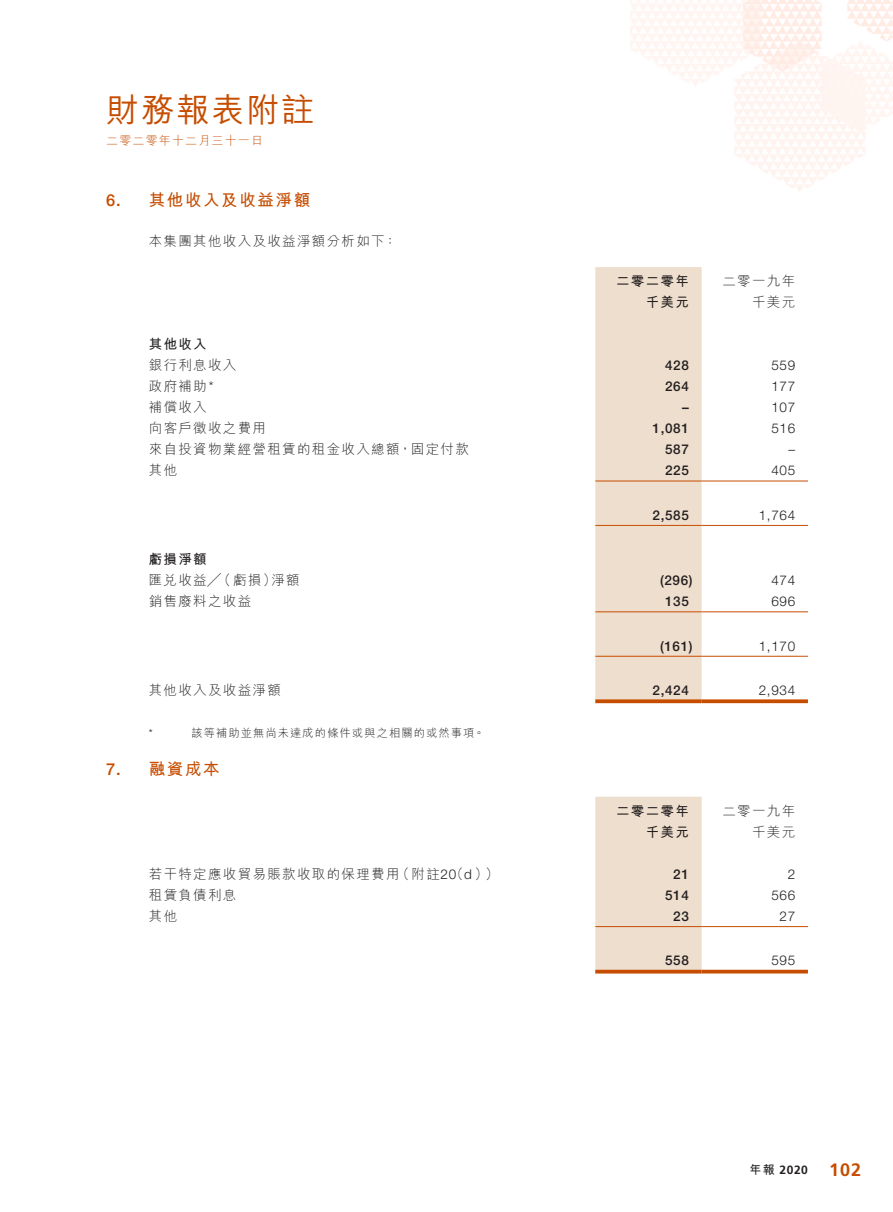
<style>
.page{position:relative;width:893px;height:1212px;background:#fff}
.page>*{position:absolute;margin:0;border:0;box-sizing:border-box;transform-origin:0 0}
.t1{font:500 33px "M Hei HK";letter-spacing:.06em;color:#c64d00}
.t2{font:700 18px "Frutiger LT Std";color:#c64d00}
.t3{font:700 16.5px "M Hei HK";letter-spacing:.1em;color:#c64d00}
.t4{font:500 16.5px "Helvetica Neue LT Std";color:#c64d00}
.t5{font:300 13.5px "M Hei HK";letter-spacing:.1em;color:#231f20}
.t6{font:500 13.5px "Helvetica Neue LT Std";letter-spacing:.05em;color:#231f20}
.t7{font:300 13.5px "Helvetica Neue LT Std";letter-spacing:.05em;color:#231f20}
.t8{font:700 13.5px "M Hei HK";letter-spacing:.1em;color:#231f20}
.t9{font:300 12px "M Hei HK";letter-spacing:.095em;color:#c64d00}
.t10{font:700 12px "Frutiger LT Std";color:#231f20}
.t11{font:300 11.25px "M Hei HK";letter-spacing:.1em;color:#231f20}
.t12{font:300 11.25px "Helvetica Neue LT Std";color:#231f20}
.s1{font-family:"Helvetica Neue LT Std"}
.s2{font-family:"M Hei HK"}
</style>
<div class="page">
<img style="left:595px;top:0;width:298px;height:974px">
<div style="left:595px;top:267px;width:107px;height:432px;background:#eedecd"></div>
<hr style="left:595px;top:481px;width:107px;height:1px;background:#c64d00">
<hr style="left:702px;top:481px;width:106px;height:1px;background:#c64d00">
<hr style="left:595px;top:525px;width:107px;height:1px;background:#c64d00">
<hr style="left:702px;top:525px;width:106px;height:1px;background:#c64d00">
<hr style="left:595px;top:611px;width:107px;height:1px;background:#c64d00">
<hr style="left:702px;top:611px;width:106px;height:1px;background:#c64d00">
<hr style="left:595px;top:656px;width:107px;height:1px;background:#c64d00">
<hr style="left:702px;top:656px;width:106px;height:1px;background:#c64d00">
<svg style="left:595px;top:699px;width:107px;height:4px"></svg>
<svg style="left:702px;top:699px;width:106px;height:4px"></svg>
<div style="left:595px;top:797px;width:107px;height:173px;background:#eedecd"></div>
<hr style="left:595px;top:926px;width:107px;height:1px;background:#c64d00">
<hr style="left:702px;top:926px;width:106px;height:1px;background:#c64d00">
<hr style="left:595px;top:970px;width:107px;height:3px;background:#c64d00">
<hr style="left:702px;top:970px;width:106px;height:3px;background:#c64d00">
<h1 class="t1" style="left:106px;top:86px;width:210px">財務報表附註</h1>
<p class="t9" style="left:106px;top:135px;width:158px">二零二零年十二月三十一日</p>
<p class="t4" style="left:106px;top:190px;width:16px">6.</p>
<p class="t3" style="left:149px;top:188px;width:163px">其他收入及收益淨額</p>
<p class="t5" style="left:149px;top:234px;width:250px">本集團其他收入及收益淨額分析如下：</p>
<p class="t8" style="left:149px;top:335px;width:59px">其他收入</p>
<p class="t5" style="left:149px;top:358px;width:89px">銀行利息收入</p>
<p class="t5" style="left:149px;top:380px;width:66px">政府補助<span class="s1">*</span></p>
<p class="t5" style="left:149px;top:401px;width:59px">補償收入</p>
<p class="t5" style="left:149px;top:422px;width:119px">向客戶徵收之費用</p>
<p class="t5" style="left:149px;top:443px;width:322px">來自投資物業經營租賃的租金收入總額，固定付款</p>
<p class="t5" style="left:149px;top:464px;width:30px">其他</p>
<p class="t8" style="left:149px;top:549px;width:59px">虧損淨額</p>
<p class="t5" style="left:149px;top:573px;width:129px">匯兌收益╱（虧損）</p>
<p class="t5" style="left:271px;top:573px;width:30px">淨額</p>
<p class="t5" style="left:149px;top:594px;width:104px">銷售廢料之收益</p>
<p class="t4" style="left:106px;top:760px;width:16px">7.</p>
<p class="t5" style="left:149px;top:683px;width:134px">其他收入及收益淨額</p>
<p class="t11" style="left:191px;top:727px;width:295px">該等補助並無尚未達成的條件或與之相關的或然事項。</p>
<p class="t12" style="left:149px;top:726px;width:5px">*</p>
<p class="t3" style="left:149px;top:757px;width:72px">融資成本</p>
<p class="t5" style="left:396px;top:867px;width:62px">（附註<span class="s1">20</span></p>
<p class="t5" style="left:450px;top:867px;width:39px">（<span class="s1">d</span>(</p>
<p class="t5" style="left:485px;top:867px;width:15px">(</p>
<p class="t5" style="left:149px;top:867px;width:252px">若干特定應收貿易賬款收取的保理費用</p>
<p class="t5" style="left:149px;top:888px;width:89px">租賃負債利息</p>
<p class="t5" style="left:149px;top:909px;width:30px">其他</p>
<p class="t8" style="left:616px;top:272px;width:74px">二零二零年</p>
<p class="t5" style="left:722px;top:274px;width:74px">二零一九年</p>
<p class="t8" style="left:646px;top:293px;width:45px">千美元</p>
<p class="t5" style="left:752px;top:295px;width:45px">千美元</p>
<p class="t6" style="left:665px;top:357px;width:25px">428</p>
<p class="t7" style="left:771px;top:357px;width:25px">559</p>
<p class="t6" style="left:665px;top:379px;width:25px">264</p>
<p class="t7" style="left:771px;top:378px;width:25px">177</p>
<p class="t6" style="left:682px;top:400px;width:8px">–</p>
<p class="t7" style="left:771px;top:399px;width:25px">107</p>
<p class="t6" style="left:652px;top:421px;width:38px">1,081</p>
<p class="t7" style="left:771px;top:420px;width:25px">516</p>
<p class="t6" style="left:665px;top:442px;width:25px">587</p>
<p class="t7" style="left:788px;top:441px;width:8px">–</p>
<p class="t6" style="left:665px;top:463px;width:25px">225</p>
<p class="t7" style="left:771px;top:462px;width:25px">405</p>
<p class="t6" style="left:652px;top:507px;width:38px">2,585</p>
<p class="t7" style="left:759px;top:507px;width:38px">1,764</p>
<p class="t6" style="left:660px;top:572px;width:34px">)296(</p>
<p class="t7" style="left:771px;top:572px;width:25px">474</p>
<p class="t6" style="left:665px;top:593px;width:25px">135</p>
<p class="t7" style="left:771px;top:593px;width:25px">696</p>
<p class="t6" style="left:660px;top:638px;width:34px">)161(</p>
<p class="t7" style="left:759px;top:637px;width:38px">1,170</p>
<p class="t6" style="left:652px;top:682px;width:38px">2,424</p>
<p class="t7" style="left:759px;top:682px;width:38px">2,934</p>
<p class="t8" style="left:616px;top:801px;width:74px">二零二零年</p>
<p class="t5" style="left:722px;top:804px;width:74px">二零一九年</p>
<p class="t8" style="left:646px;top:822px;width:45px">千美元</p>
<p class="t5" style="left:752px;top:825px;width:45px">千美元</p>
<p class="t6" style="left:673px;top:866px;width:17px">21</p>
<p class="t7" style="left:788px;top:866px;width:9px">2</p>
<p class="t6" style="left:665px;top:887px;width:25px">514</p>
<p class="t7" style="left:771px;top:887px;width:25px">566</p>
<p class="t6" style="left:673px;top:908px;width:17px">23</p>
<p class="t7" style="left:779px;top:908px;width:17px">27</p>
<p class="t6" style="left:665px;top:952px;width:25px">558</p>
<p class="t7" style="left:771px;top:952px;width:25px">595</p>
<p class="t10" style="left:749px;top:1163px;width:60px"><span class="s2">年報</span> 2020</p>
<h2 class="t2" style="left:829px;top:1159px;width:34px">102</h2>
</div>
